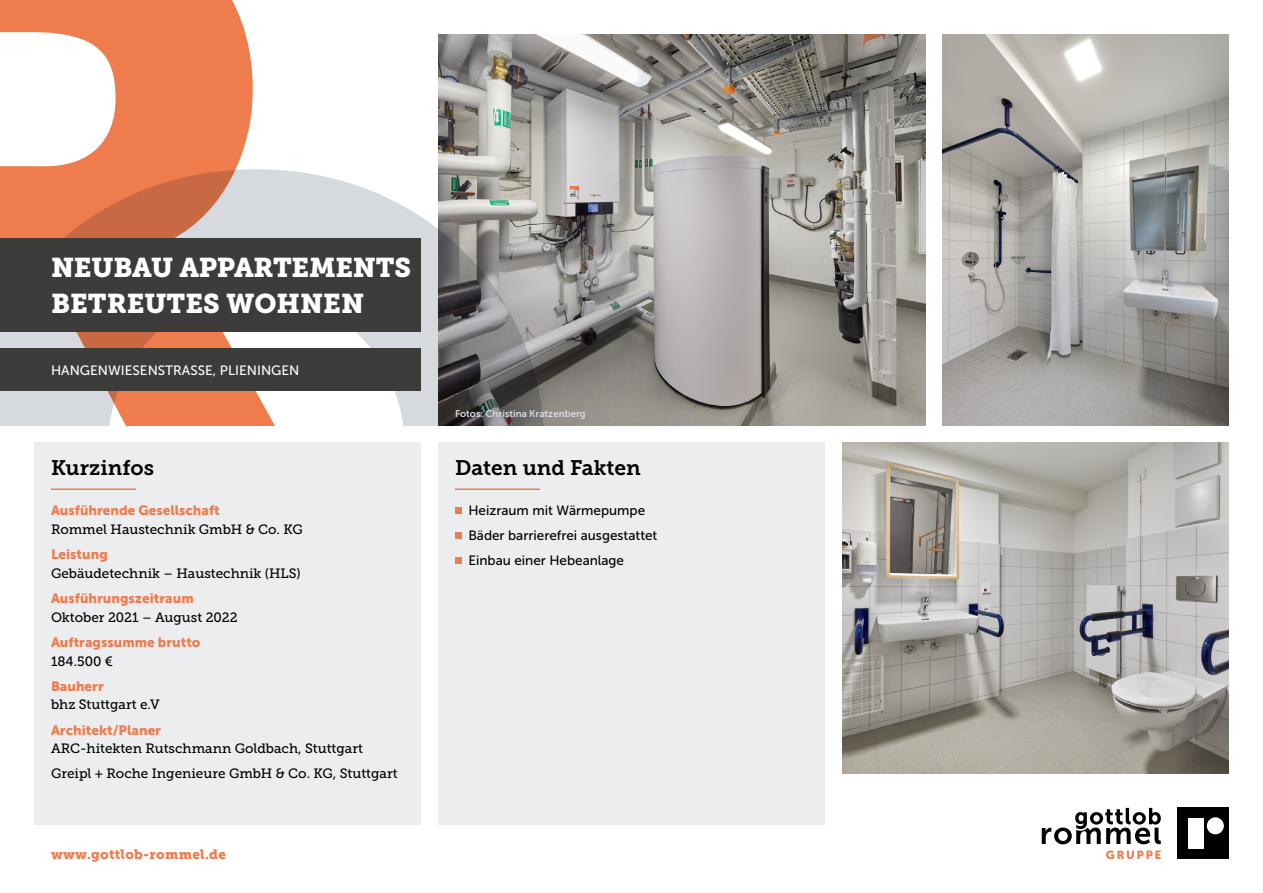
<style>
.page{position:relative;width:1263px;height:893px;background:#fff}
.page>*{position:absolute;margin:0;border:0;box-sizing:border-box;transform-origin:0 0}
.Main-Headline_weiß_v{font:27px/36px "Museo Slab 900";letter-spacing:-.01em;color:#fff}
.Headline_Kästen{font:21px "Museo Slab 700";color:#000}
.Kurzinfos_Text{font:13.5px/18.8px "Museo Slab 500";color:#000}
.Liste_Daten_und_Fakt{font:13.5px "Museo Sans 500";color:#000}
.Subheadline_oben_wei{font:13.5px "Museo Sans 500";color:#fff}
.Kurzinfos_Text-2{font:13.5px/18.8px "Museo Sans 900";color:#ef7c4d}
.t1{font:13.5px "Museo Slab 900";letter-spacing:.02em;color:#ef7c4d}
.Fußnoten{font:9.75px "Museo Sans 700";color:#d7dadf}
.s1{font-family:"Museo Sans 900";color:#ef7c4d}
.s2{font-family:"Museo Slab 500";color:#000}
</style>
<div class="page">
<svg style="left:1042px;top:808px;width:119px;height:36px"></svg>
<svg style="left:1106px;top:850px;width:55px;height:9px"></svg>
<div style="left:1178px;top:808px;width:51px;height:51px;background:#000"></div>
<div style="left:1207px;top:817px;width:17px;height:17px;background:#fff;border-radius:50%"></div>
<div style="left:1188px;top:818px;width:15px;height:31px;background:#fff"></div>
<img style="left:438px;top:34px;width:488px;height:391px">
<img style="left:943px;top:34px;width:286px;height:391px">
<div style="left:438px;top:442px;width:387px;height:383px;background:#ebedef"></div>
<hr style="left:455px;top:488px;width:85px;height:2px;background:#ef7c4d">
<div style="left:455px;top:507px;width:6px;height:7px;background:#ef7c4d"></div>
<div style="left:455px;top:532px;width:6px;height:7px;background:#ef7c4d"></div>
<div style="left:455px;top:557px;width:6px;height:7px;background:#ef7c4d"></div>
<img style="left:842px;top:443px;width:387px;height:331px">
<div style="left:34px;top:442px;width:387px;height:383px;background:#ebedef"></div>
<hr style="left:51px;top:488px;width:85px;height:2px;background:#ef7c4d">
<svg style="left:298px;top:169px;width:247px;height:257px"></svg>
<svg style="left:0;top:0;width:298px;height:426px;fill:#ef7c4d"></svg>
<div style="left:0;top:238px;width:421px;height:94px;background:#3c3c3b"></div>
<div style="left:0;top:349px;width:421px;height:42px;background:#3c3c3b"></div>
<p class="Main-Headline_weiß_v" style="left:51px;top:250px;width:361px">NEUBAU APPARTEMENTS<br>BETREUTES WOHNEN</p>
<p class="Subheadline_oben_wei" style="left:51px;top:363px;width:250px">HANGENWIESENSTRASSE, PLIENINGEN</p>
<p class="Headline_Kästen" style="left:51px;top:456px;width:105px">Kurzinfos</p>
<p class="Kurzinfos_Text" style="left:51px;top:501px;width:253px"><span class="s1">Ausführende Gesellschaft<br></span>Rommel Haustechnik GmbH &amp; Co. KG</p>
<p class="Kurzinfos_Text" style="left:51px;top:545px;width:251px"><span class="s1">Leistung<br></span>Gebäudetechnik – Haustechnik (HLS)</p>
<p class="Kurzinfos_Text" style="left:51px;top:589px;width:188px"><span class="s1">Ausführungszeitraum<br></span>Oktober 2021 – August 2022</p>
<p class="Kurzinfos_Text-2" style="left:51px;top:633px;width:151px">Auftragssumme brutto<br><span class="s2">184.500 €</span></p>
<p class="Kurzinfos_Text" style="left:51px;top:677px;width:110px"><span class="s1">Bauherr<br></span>bhz Stuttgart e.V</p>
<p class="Kurzinfos_Text" style="left:51px;top:721px;width:313px"><span class="s1">Architekt/Planer<br></span>ARC-hitekten Rutschmann Goldbach, Stuttgart</p>
<p class="Kurzinfos_Text" style="left:51px;top:764px;width:348px">Greipl + Roche Ingenieure GmbH &amp; Co. KG, Stuttgart</p>
<p class="t1" style="left:51px;top:846px;width:176px">www.gottlob-rommel.de</p>
<p class="Fußnoten" style="left:455px;top:408px;width:132px">Fotos: Christina Kratzenberg</p>
<p class="Headline_Kästen" style="left:455px;top:456px;width:187px">Daten und Fakten</p>
<p class="Liste_Daten_und_Fakt" style="left:468px;top:503px;width:178px">Heizraum mit Wärmepumpe</p>
<p class="Liste_Daten_und_Fakt" style="left:468px;top:528px;width:191px">Bäder barrierefrei ausgestattet</p>
<p class="Liste_Daten_und_Fakt" style="left:468px;top:553px;width:157px">Einbau einer Hebeanlage</p>
</div>
